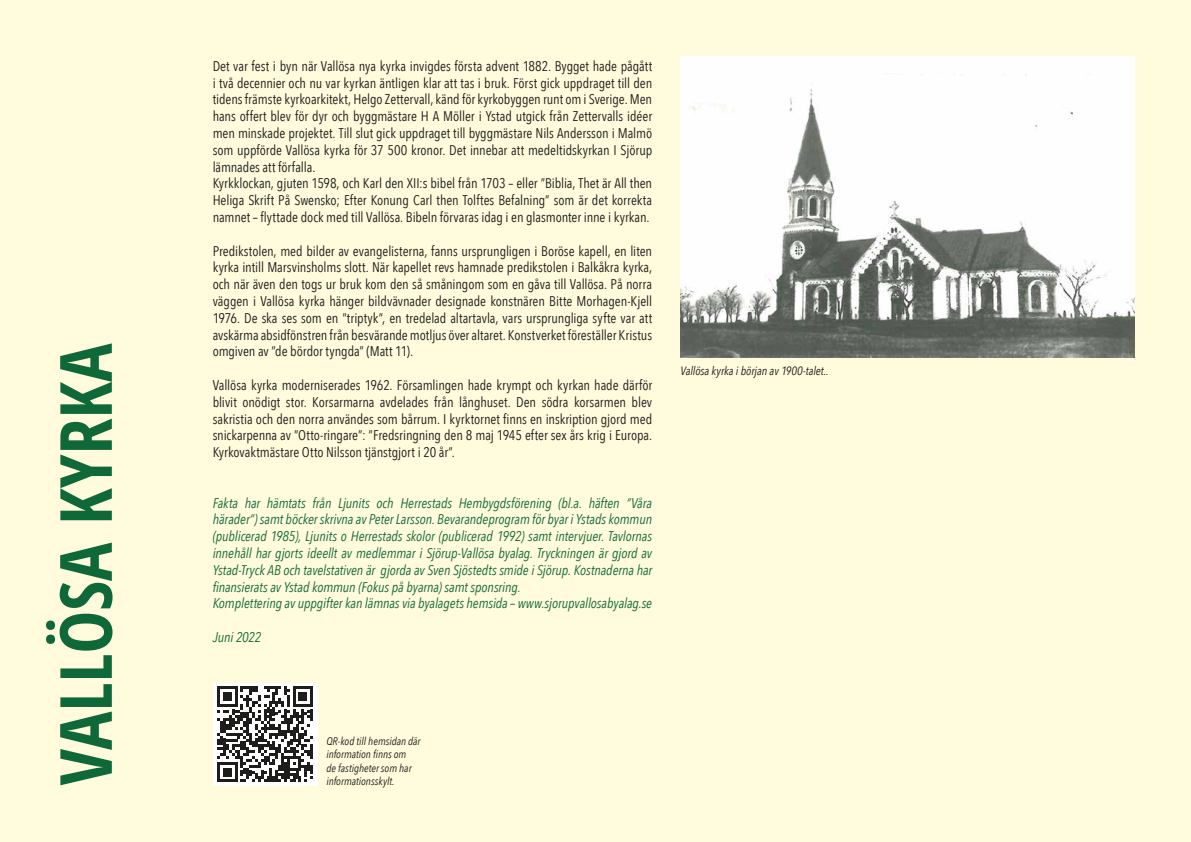
<style>
.page{position:relative;width:1191px;height:842px;background:#fffbdc}
.page>*{position:absolute;margin:0;border:0;box-sizing:border-box;transform-origin:0 0}
.t1{font:700 condensed 72px "Open Sans";color:#0f6838}
.t2{font:14px/16.8px "Avenir Next Condensed";letter-spacing:-.005em;color:#1d1d1b;text-align:justify}
.t3{font:italic 14px/16.8px "Avenir Next Condensed";letter-spacing:-.005em;color:#0f6838}
.t4{font:italic 12px "Avenir Next Condensed";letter-spacing:-.005em;color:#1d1d1b}
.t5{font:italic 11px/13.2px "Avenir Next Condensed";color:#1d1d1b}
</style>
<div class="page">
<img style="left:680px;top:57px;width:454px;height:300px">
<div style="left:213px;top:683px;width:104px;height:102px;background:#fff"></div>
<svg style="left:217px;top:686px;width:96px;height:96px"></svg>
<h1 class="t1" style="left:35px;top:785px;width:443px;rotate:-90deg">VALLÖSA KYRKA</h1>
<p class="t2" style="left:213px;top:57px;width:441px;text-align:left">Det var fest i byn när Vallösa nya kyrka invigdes första advent 1882. Bygget hade pågått i två decennier och nu var kyrkan äntligen klar att tas i bruk. Först gick uppdraget till den tidens främste kyrkoarkitekt, Helgo Zettervall, känd för kyrkobyggen runt om i Sverige. Men hans offert blev för dyr och byggmästare H A Möller i Ystad utgick från Zettervalls idéer men minskade projektet. Till slut gick uppdraget till byggmästare Nils Andersson i Malmö som uppförde Vallösa kyrka för 37 500 kronor. Det innebar att medeltidskyrkan I Sjörup lämnades att förfalla.<br>Kyrkklockan, gjuten 1598, och Karl den XII:s bibel från 1703 – eller ”Biblia, Thet är All then Heliga Skrift På Swensko; Efter Konung Carl then Tolftes Befalning” som är det korrekta namnet – flyttade dock med till Vallösa. Bibeln förvaras idag i en glasmonter inne i kyrkan.</p>
<p class="t2" style="left:213px;top:242px;width:441px">Predikstolen, med bilder av evangelisterna, fanns ursprungligen i Boröse kapell, en liten kyrka intill Marsvinsholms slott. När kapellet revs hamnade predikstolen i Balkåkra kyrka, och när även den togs ur bruk kom den så småningom som en gåva till Vallösa. På norra väggen i Vallösa kyrka hänger bildvävnader designade konstnären Bitte Morhagen-Kjell 1976. De ska ses som en ”triptyk”, en tredelad altartavla, vars ursprungliga syfte var att avskärma absidfönstren från besvärande motljus över altaret. Konstverket föreställer Kristus omgiven av ”de bördor tyngda” (Matt 11).</p>
<p class="t2" style="left:213px;top:376px;width:441px">Vallösa kyrka moderniserades 1962. Församlingen hade krympt och kyrkan hade därför blivit onödigt stor. Korsarmarna avdelades från långhuset. Den södra korsarmen blev sakristia och den norra användes som bårrum. I kyrktornet finns en inskription gjord med snickarpenna av ”Otto-ringare”: ”Fredsringning den 8 maj 1945 efter sex års krig i Europa.<br>Kyrkovaktmästare Otto Nilsson tjänstgjort i 20 år”.</p>
<p class="t3" style="left:213px;top:494px;width:441px">Fakta har hämtats från Ljunits och Herrestads Hembygdsförening (bl.a. häften ”Våra härader”) samt böcker skrivna av Peter Larsson. Bevarandeprogram för byar i Ystads kommun (publicerad 1985), Ljunits o Herrestads skolor (publicerad 1992) samt intervjuer. Tavlornas innehåll har gjorts ideellt av medlemmar i Sjörup-Vallösa byalag. Tryckningen är gjord av Ystad-Tryck AB och tavelstativen är gjorda av Sven Sjöstedts smide i Sjörup. Kostnaderna har finansierats av Ystad kommun (Fokus på byarna) samt sponsring.<br>Komplettering av uppgifter kan lämnas via byalagets hemsida – www.sjorupvallosabyalag.se</p>
<p class="t3" style="left:213px;top:629px;width:50px">Juni 2022</p>
<p class="t4" style="left:680px;top:363px;width:150px">Vallösa kyrka i början av 1900-talet..</p>
<p class="t5" style="left:326px;top:735px;width:96px">QR-kod till hemsidan där information finns om<br>de fastigheter som har informationsskylt.</p>
</div>
